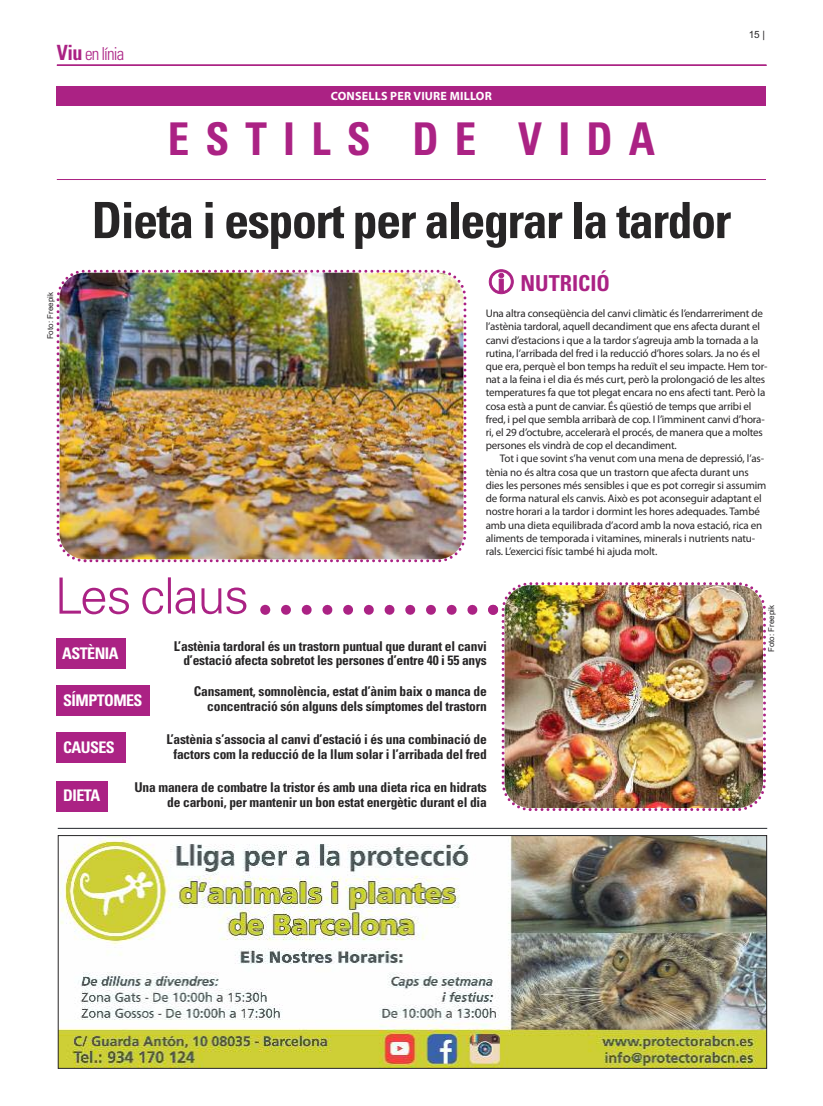
<style>
.page{position:relative;width:823px;height:1106px;background:#fff}
.page>*{position:absolute;margin:0;border:0;box-sizing:border-box;transform-origin:0 0}
.t1{font:700 condensed 50px "Univers LT Std";letter-spacing:-.03em;color:#272526}
.t2{font:300 50px "Univers LT Std";letter-spacing:-.025em;color:#ab2284}
.t3{font:700 condensed 45.1px "Univers LT Std";letter-spacing:.375em;color:#ab2284;scale:.95 1}
.t4{font:700 condensed 22px "Univers LT Std";color:#ab2284}
.t5{font:300 condensed 17.9px "Univers LT Std";letter-spacing:-.05em;color:#ab2284;scale:.95 1}
.t6{font:700 condensed 16px "Univers LT Std";letter-spacing:-.035em;color:#fff}
.t7{font:700 condensed 13.5px/14.5px "Univers LT Std";letter-spacing:-.015em;color:#272526;text-align:right}
.t8{font:700 12px "Myriad Pro";letter-spacing:.015em;color:#fff}
.t9{font:11px/13.2px "Myriad Pro";letter-spacing:-.015em;color:#272526}
.t10{font:10px "Arial";color:#272526}
.t11{font:8px "Arial";color:#272526}
.s1{font-weight:700;font-size:21px}
</style>
<div class="page">
<hr style="left:57px;top:65px;width:709px;height:1px;background:#ab2284">
<hr style="left:58px;top:828px;width:708px;height:1px;background:#23252b">
<img style="left:60px;top:837px;width:704px;height:229px">
<div style="left:58px;top:835px;width:708px;height:233px;border:1px solid #272526"></div>
<div style="left:57px;top:86px;width:708px;height:19px;background:#ab2284"></div>
<svg style="left:260px;top:605px;width:238px;height:10px"></svg>
<div style="left:56px;top:638px;width:70px;height:31px;background:#ab2284"></div>
<div style="left:56px;top:684px;width:94px;height:31px;background:#ab2284"></div>
<div style="left:56px;top:732px;width:70px;height:31px;background:#ab2284"></div>
<div style="left:56px;top:780px;width:52px;height:31px;background:#ab2284"></div>
<img style="left:56px;top:269px;width:411px;height:294px">
<img style="left:501px;top:582px;width:265px;height:229px">
<hr style="left:57px;top:179px;width:708px;height:1px;background:#ab2284">
<h3 class="t5" style="left:57px;top:47px;width:72px"><span class="s1">Viu</span> en línia</h3>
<p class="t8" style="left:331px;top:91px;width:162px">CONSELLS PER VIURE MILLOR</p>
<h2 class="t3" style="left:168px;top:122px;width:514px">ESTILS DE VIDA</h2>
<h1 class="t1" style="left:92px;top:202px;width:640px">Dieta i esport per alegrar la tardor</h1>
<p class="t10" style="left:748px;top:29px;width:18px">15 |</p>
<p class="t11" style="left:46px;top:339px;width:49px;rotate:-90deg">Foto: Freepik</p>
<h3 class="t4" style="left:520px;top:275px;width:91px">NUTRICIÓ</h3>
<p class="t9" style="left:485px;top:308px;width:283px">Una altra conseqüència del canvi climàtic és l’endarreriment de l’astènia tardoral, aquell decandiment que ens afecta durant el canvi d’estacions i que a la tardor s’agreuja amb la tornada a la rutina, l’arribada del fred i la reducció d’hores solars. Ja no és el que era, perquè el bon temps ha reduït el seu impacte. Hem tor&shy;nat a la feina i el dia és més curt, però la prolongació de les altes temperatures fa que tot plegat encara no ens afecti tant. Però la cosa està a punt de canviar. És qüestió de temps que arribi el fred, i pel que sembla arribarà de cop. I l’imminent canvi d’hora&shy;ri, el 29 d’octubre, accelerarà el procés, de manera que a moltes persones els vindrà de cop el decandiment.</p>
<p class="t9" style="left:485px;top:453px;width:282px;text-indent:14px">Tot i que sovint s’ha venut com una mena de depressió, l’as&shy;tènia no és altra cosa que un trastorn que afecta durant uns dies les persones més sensibles i que es pot corregir si assumim de forma natural els canvis. Això es pot aconseguir adaptant el nostre horari a la tardor i dormint les hores adequades. També amb una dieta equilibrada d’acord amb la nova estació, rica en aliments de temporada i vitamines, minerals i nutrients natu&shy;rals. L’exercici físic també hi ajuda molt.</p>
<h1 class="t2" style="left:54px;top:577px;width:196px">Les claus</h1>
<h3 class="t6" style="left:62px;top:648px;width:58px">ASTÈNIA</h3>
<h3 class="t6" style="left:63px;top:694px;width:81px">SÍMPTOMES</h3>
<p class="t7" style="left:174px;top:640px;width:314px">L’astènia tardoral és un trastorn puntual que durant el canvi d’estació afecta sobretot les persones d’entre 40 i 55 anys</p>
<p class="t7" style="left:194px;top:685px;width:294px">Cansament, somnolència, estat d’ànim baix o manca de concentració són alguns dels símptomes del trastorn</p>
<h3 class="t6" style="left:63px;top:741px;width:53px">CAUSES</h3>
<h3 class="t6" style="left:63px;top:789px;width:38px">DIETA</h3>
<p class="t7" style="left:166px;top:733px;width:322px;text-align:center">L’astènia s’associa al canvi d’estació i és una combinació de factors com la reducció de la llum solar i l’arribada del fred</p>
<p class="t7" style="left:134px;top:781px;width:354px">Una manera de combatre la tristor és amb una dieta rica en hidrats de carboni, per mantenir un bon estat energètic durant el dia</p>
<p class="t11" style="left:766px;top:652px;width:49px;rotate:-90deg">Foto: Freepik</p>
</div>
